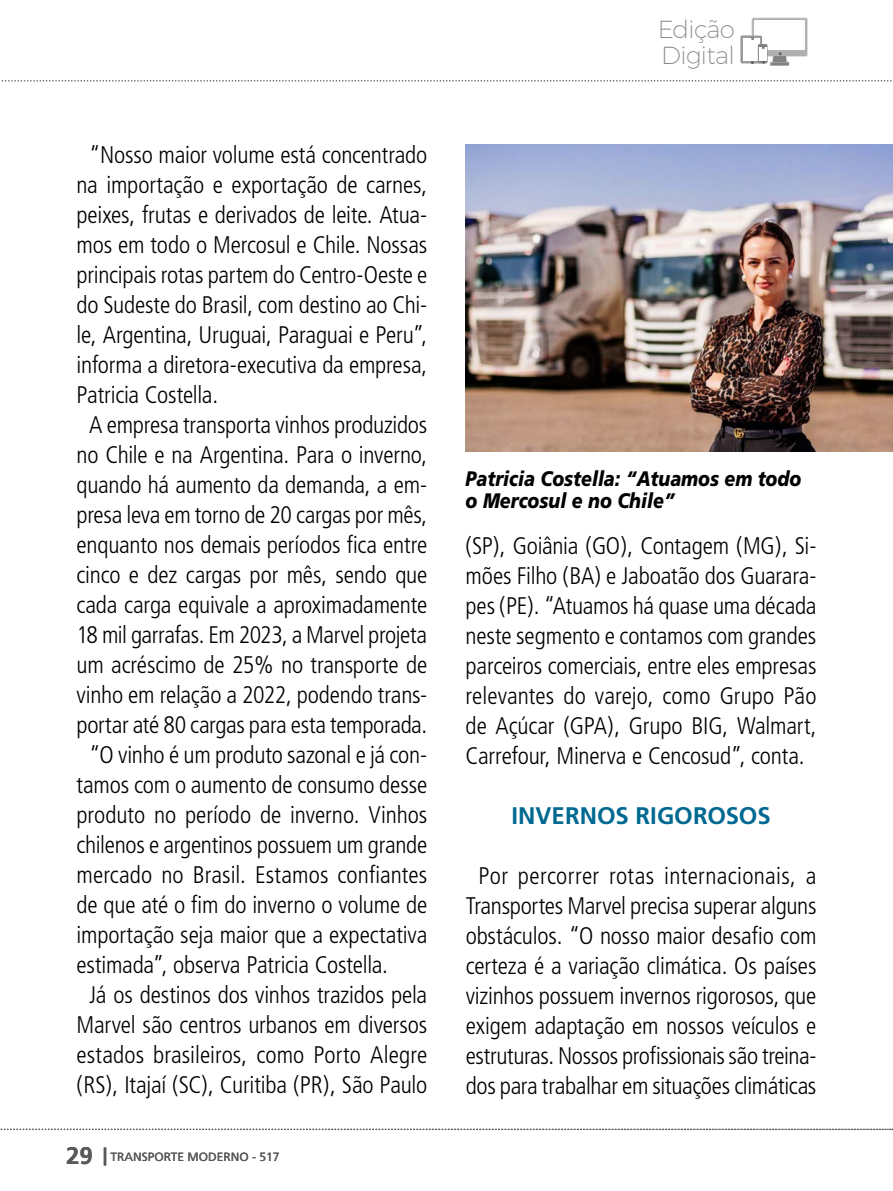
<style>
.page{position:relative;width:893px;height:1191px;background:#fff}
.page>*{position:absolute;margin:0;border:0;box-sizing:border-box;transform-origin:0 0}
.t1{font:200 24.6px/25.2px "Montserrat";letter-spacing:-.025em;color:#888a8c}
.t2{font:300 condensed 24px/30px "Frutiger";letter-spacing:-.01em;color:#000;text-align:justify}
.t3{font:700 24px "Frutiger";color:#006991}
.t4{font:700 24px "Frutiger";color:#58595b}
.t5{font:italic 900 21px/22.5px "Frutiger";color:#000;scale:.85 1}
.t6{font:12px "Frutiger";color:#58595b}
.s1{font-weight:900;font-size:18px}
</style>
<div class="page">
<svg style="left:0;top:1128px;width:893px;height:2px"></svg>
<svg style="left:740px;top:17px;width:68px;height:49px"></svg>
<img style="left:466px;top:145px;width:427px;height:307px">
<svg style="left:1px;top:80px;width:891px;height:2px"></svg>
<p class="t2" style="left:89px;top:140px;width:340px">“Nosso maior volume está concentrado</p>
<p class="t2" style="left:77px;top:170px;width:352px">na importação e exportação de carnes,</p>
<p class="t2" style="left:77px;top:200px;width:352px">peixes, frutas e derivados de leite. Atua-</p>
<p class="t2" style="left:77px;top:230px;width:352px">mos em todo o Mercosul e Chile. Nossas</p>
<p class="t2" style="left:77px;top:260px;width:352px">principais rotas partem do Centro-Oeste e</p>
<p class="t2" style="left:77px;top:290px;width:352px">do Sudeste do Brasil, com destino ao Chi-</p>
<p class="t2" style="left:77px;top:320px;width:352px">le, Argentina, Uruguai, Paraguai e Peru”,</p>
<p class="t2" style="left:77px;top:350px;width:352px">informa a diretora-executiva da empresa,</p>
<p class="t2" style="left:77px;top:380px;width:143px">Patricia Costella.</p>
<p class="t2" style="left:89px;top:410px;width:339px">A empresa transporta vinhos produzidos</p>
<p class="t2" style="left:77px;top:440px;width:352px">no Chile e na Argentina. Para o inverno,</p>
<p class="t2" style="left:77px;top:470px;width:352px">quando há aumento da demanda, a em-</p>
<p class="t2" style="left:77px;top:500px;width:352px">presa leva em torno de 20 cargas por mês,</p>
<p class="t2" style="left:77px;top:530px;width:352px">enquanto nos demais períodos fica entre</p>
<p class="t2" style="left:77px;top:560px;width:352px">cinco e dez cargas por mês, sendo que</p>
<p class="t2" style="left:77px;top:590px;width:352px">cada carga equivale a aproximadamente</p>
<p class="t2" style="left:77px;top:620px;width:352px">18 mil garrafas. Em 2023, a Marvel projeta</p>
<p class="t2" style="left:77px;top:650px;width:352px">um acréscimo de 25% no transporte de</p>
<p class="t2" style="left:77px;top:680px;width:352px">vinho em relação a 2022, podendo trans-</p>
<p class="t2" style="left:77px;top:710px;width:352px">portar até 80 cargas para esta temporada.</p>
<p class="t2" style="left:89px;top:740px;width:340px">“O vinho é um produto sazonal e já con-</p>
<p class="t2" style="left:77px;top:770px;width:352px">tamos com o aumento de consumo desse</p>
<p class="t2" style="left:77px;top:800px;width:352px">produto no período de inverno. Vinhos</p>
<p class="t2" style="left:77px;top:830px;width:352px">chilenos e argentinos possuem um grande</p>
<p class="t2" style="left:77px;top:860px;width:352px">mercado no Brasil. Estamos confiantes</p>
<p class="t2" style="left:77px;top:890px;width:352px">de que até o fim do inverno o volume de</p>
<p class="t2" style="left:77px;top:920px;width:352px">importação seja maior que a expectativa</p>
<p class="t2" style="left:77px;top:950px;width:313px">estimada”, observa Patricia Costella.</p>
<p class="t2" style="left:89px;top:980px;width:339px">Já os destinos dos vinhos trazidos pela</p>
<p class="t2" style="left:77px;top:1010px;width:352px">Marvel são centros urbanos em diversos</p>
<p class="t2" style="left:77px;top:1040px;width:352px">estados brasileiros, como Porto Alegre</p>
<p class="t2" style="left:77px;top:1070px;width:352px">(RS), Itajaí (SC), Curitiba (PR), São Paulo</p>
<p class="t4" style="left:66px;top:1141px;width:42px">29 <span class="s1">|</span></p>
<p class="t6" style="left:110px;top:1149px;width:171px">TRANSPORTE MODERNO - 517</p>
<p class="t1" style="left:657px;top:16px;width:79px">Edição<br>Digital</p>
<p class="t5" style="left:466px;top:467px;width:396px">Patricia Costella: “Atuamos em todo o Mercosul e no Chile”</p>
<p class="t2" style="left:466px;top:531px;width:352px">(SP), Goiânia (GO), Contagem (MG), Si&shy;mões Filho (BA) e Jaboatão dos Guarara&shy;pes (PE). “Atuamos há quase uma década neste segmento e contamos com grandes parceiros comerciais, entre eles empresas relevantes do varejo, como Grupo Pão de Açúcar (GPA), Grupo BIG, Walmart, Carrefour, Minerva e Cencosud”, conta.</p>
<p class="t3" style="left:511px;top:801px;width:261px">INVERNOS RIGOROSOS</p>
<p class="t2" style="left:466px;top:861px;width:352px;text-align:center">Por percorrer rotas internacionais, a Transportes Marvel precisa superar alguns obstáculos. “O nosso maior desafio com certeza é a variação climática. Os países vizinhos possuem invernos rigorosos, que exigem adaptação em nossos veículos e estruturas. Nossos profissionais são treina&shy;dos para trabalhar em situações climáticas</p>
</div>
